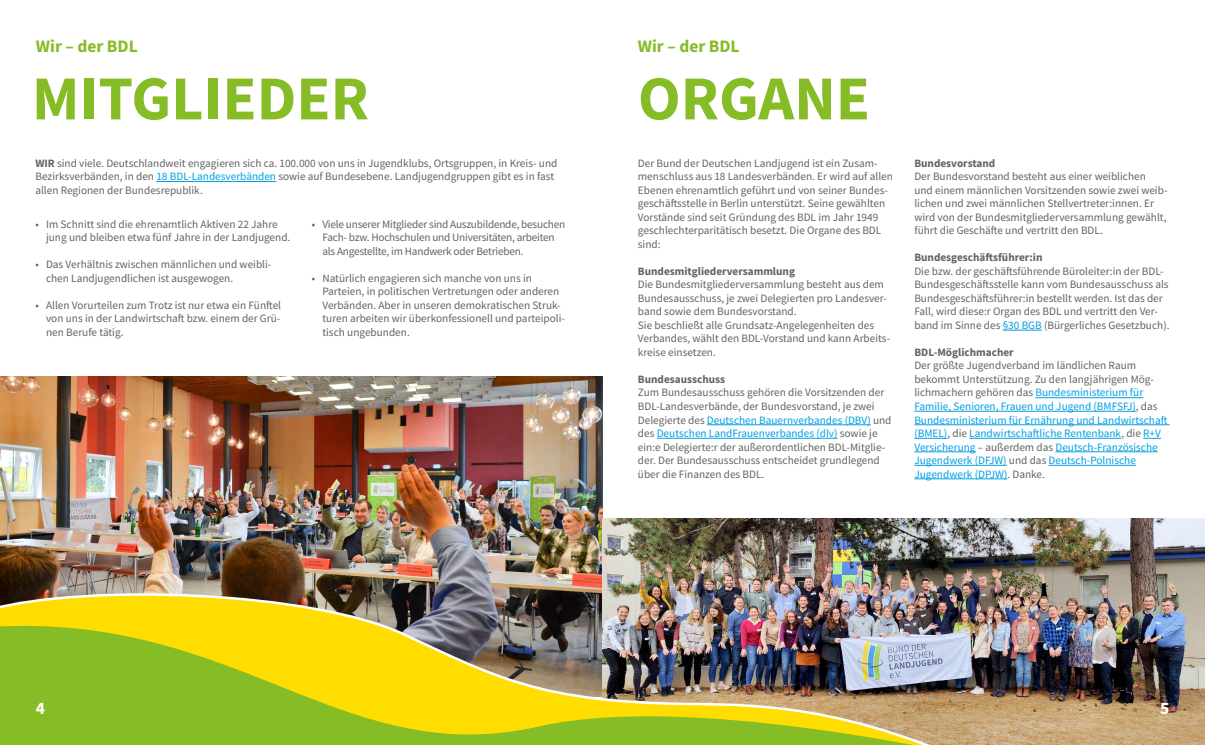
<style>
.page{position:relative;width:1205px;height:745px;background:#fff}
.page>*{position:absolute;margin:0;border:0;box-sizing:border-box;transform-origin:0 0}
.t1{font:700 62.5px "Source Sans Pro";color:#86bc25}
.t2{font:700 17.5px "Source Sans Pro";color:#86bc25}
.t3{font:700 17.5px "Source Sans Pro";color:#fff}
.t4{font:11.25px/13.5px "Source Sans Pro";color:#646363}
.t5{font:11.25px/13.5px "Source Sans Pro";color:#009fe3}
.t6{font:11.25px/13.5px "Source Sans Pro";letter-spacing:-.02em;color:#646363}
.t7{font:700 11.25px "Source Sans Pro";color:#646363}
.s1{font-weight:700}
.s2{color:#009fe3}
.s3{color:#646363}
</style>
<div class="page">
<img style="left:0;top:376px;width:602px;height:206px">
<img style="left:603px;top:518px;width:602px;height:226px">
<img style="left:0;top:582px;width:1052px;height:162px">
<img style="left:0;top:611px;width:1042px;height:133px">
<hr style="left:707px;top:424px;width:164px;height:1px;background:#009fe3">
<hr style="left:657px;top:438px;width:180px;height:1px;background:#009fe3">
<hr style="left:1002px;top:330px;width:40px;height:1px;background:#009fe3">
<hr style="left:1035px;top:397px;width:108px;height:1px;background:#009fe3">
<hr style="left:914px;top:411px;width:222px;height:1px;background:#009fe3">
<hr style="left:914px;top:424px;width:255px;height:1px;background:#009fe3">
<hr style="left:914px;top:438px;width:33px;height:1px;background:#009fe3">
<hr style="left:969px;top:438px;width:152px;height:1px;background:#009fe3">
<svg style="left:1143px;top:438px;width:18px;height:1px"></svg>
<hr style="left:914px;top:451px;width:61px;height:1px;background:#009fe3">
<hr style="left:1055px;top:451px;width:103px;height:1px;background:#009fe3">
<hr style="left:914px;top:465px;width:93px;height:1px;background:#009fe3">
<hr style="left:1048px;top:465px;width:88px;height:1px;background:#009fe3">
<hr style="left:914px;top:478px;width:93px;height:1px;background:#009fe3">
<hr style="left:156px;top:181px;width:120px;height:1px;background:#009fe3">
<h2 class="t2" style="left:36px;top:34px;width:103px">Wir – der BDL</h2>
<h2 class="t2" style="left:638px;top:34px;width:103px">Wir – der BDL</h2>
<h1 class="t1" style="left:32px;top:56px;width:339px">MITGLIEDER</h1>
<p class="t4" style="left:35px;top:156px;width:523px"><span class="s1">WIR</span> sind viele. Deutschlandweit engagieren sich ca. 100.000 von uns in Jugendklubs, Ortsgruppen, in Kreis- und<br>Bezirksverbänden, in den <span class="s2">18 BDL-Landesverbänden</span> sowie auf Bundesebene. Landjugendgruppen gibt es in fast allen Regionen der Bundesrepublik.</p>
<p class="t4" style="left:46px;top:217px;width:246px;text-indent:-11px">• Im Schnitt sind die ehrenamtlich Aktiven 22 Jahre jung und bleiben etwa fünf Jahre in der Landjugend.</p>
<p class="t4" style="left:46px;top:257px;width:227px;text-indent:-11px">• Das Verhältnis zwischen männlichen und weibli&shy;chen Landjugendlichen ist ausgewogen.</p>
<p class="t4" style="left:46px;top:298px;width:237px;text-align:justify;text-indent:-11px">• Allen Vorurteilen zum Trotz ist nur etwa ein Fünftel von uns in der Landwirtschaft bzw. einem der Grü&shy;nen Berufe tätig.</p>
<p class="t6" style="left:322px;top:217px;width:244px;text-indent:-11px">• Viele unserer Mitglieder sind Auszubildende, besuchen<br>Fach- bzw. Hochschulen und Universitäten, arbeiten als Angestellte, im Handwerk oder Betrieben.</p>
<p class="t4" style="left:322px;top:271px;width:244px;text-indent:-11px">• Natürlich engagieren sich manche von uns in Parteien, in politischen Vertretungen oder anderen Verbänden. Aber in unseren demokratischen Struk&shy;turen arbeiten wir überkonfessionell und parteipoli&shy;tisch ungebunden.</p>
<h1 class="t1" style="left:638px;top:56px;width:234px">ORGANE</h1>
<p class="t4" style="left:638px;top:156px;width:256px">Der Bund der Deutschen Landjugend ist ein Zusam&shy;menschluss aus 18 Landesverbänden. Er wird auf allen Ebenen ehrenamtlich geführt und von seiner Bundes&shy;geschäftsstelle in Berlin unterstützt. Seine gewählten Vorstände sind seit Gründung des BDL im Jahr 1949 geschlechterparitätisch besetzt. Die Organe des BDL sind:</p>
<p class="t7" style="left:638px;top:263px;width:159px">Bundesmitgliederversammlung</p>
<p class="t4" style="left:638px;top:277px;width:254px">Die Bundesmitgliederversammlung besteht aus dem Bundesausschuss, je zwei Delegierten pro Landesver&shy;band sowie dem Bundesvorstand.<br>Sie beschließt alle Grundsatz-Angelegenheiten des Verbandes, wählt den BDL-Vorstand und kann Arbeits&shy;kreise einsetzen.</p>
<p class="t7" style="left:638px;top:371px;width:89px">Bundesausschuss</p>
<p class="t4" style="left:638px;top:385px;width:255px">Zum Bundesausschuss gehören die Vorsitzenden der BDL-Landesverbände, der Bundesvorstand, je zwei Delegierte des <span class="s2">Deutschen Bauernverbandes (DBV)</span> und des <span class="s2">Deutschen LandFrauenverbandes (dlv)</span> sowie je ein:e Delegierte:r der außerordentlichen BDL-Mitglie&shy;der. Der Bundesausschuss entscheidet grundlegend über die Finanzen des BDL.</p>
<p class="t7" style="left:914px;top:155px;width:82px">Bundesvorstand</p>
<p class="t4" style="left:914px;top:169px;width:255px">Der Bundesvorstand besteht aus einer weiblichen<br>und einem männlichen Vorsitzenden sowie zwei weib&shy;lichen und zwei männlichen Stellvertreter:innen. Er wird von der Bundesmitgliederversammlung gewählt, führt die Geschäfte und vertritt den BDL.</p>
<p class="t7" style="left:914px;top:250px;width:130px">Bundesgeschäftsführer:in</p>
<p class="t4" style="left:914px;top:264px;width:257px">Die bzw. der geschäftsführende Büroleiter:in der BDL-Bundesgeschäftsstelle kann vom Bundesausschuss als Bundesgeschäftsführer:in bestellt werden. Ist das der Fall, wird diese:r Organ des BDL und vertritt den Ver&shy;band im Sinne des <span class="s2">§30 BGB</span> (Bürgerliches Gesetzbuch).</p>
<p class="t7" style="left:914px;top:344px;width:101px">BDL-Möglichmacher</p>
<p class="t5" style="left:914px;top:358px;width:255px"><span class="s3">Der größte Jugendverband im ländlichen Raum bekommt Unterstützung. Zu den langjährigen Mög&shy;lichmachern gehören das</span> Bundesministerium für Familie, Senioren, Frauen und Jugend (BMFSFJ)<span class="s3">, das </span>Bundesministerium für Ernährung und Landwirtschaft (BMEL)<span class="s3">, die</span> Landwirtschaftliche Rentenbank<span class="s3">, die</span> R+V Versicherung <span class="s3">– außerdem das</span> Deutsch-Französische Jugendwerk (DFJW) <span class="s3">und das</span> Deutsch-Polnische Jugendwerk (DPJW)<span class="s3">. Danke.</span></p>
<h2 class="t3" style="left:36px;top:696px;width:11px">4</h2>
<h2 class="t3" style="left:1160px;top:696px;width:11px">5</h2>
</div>
